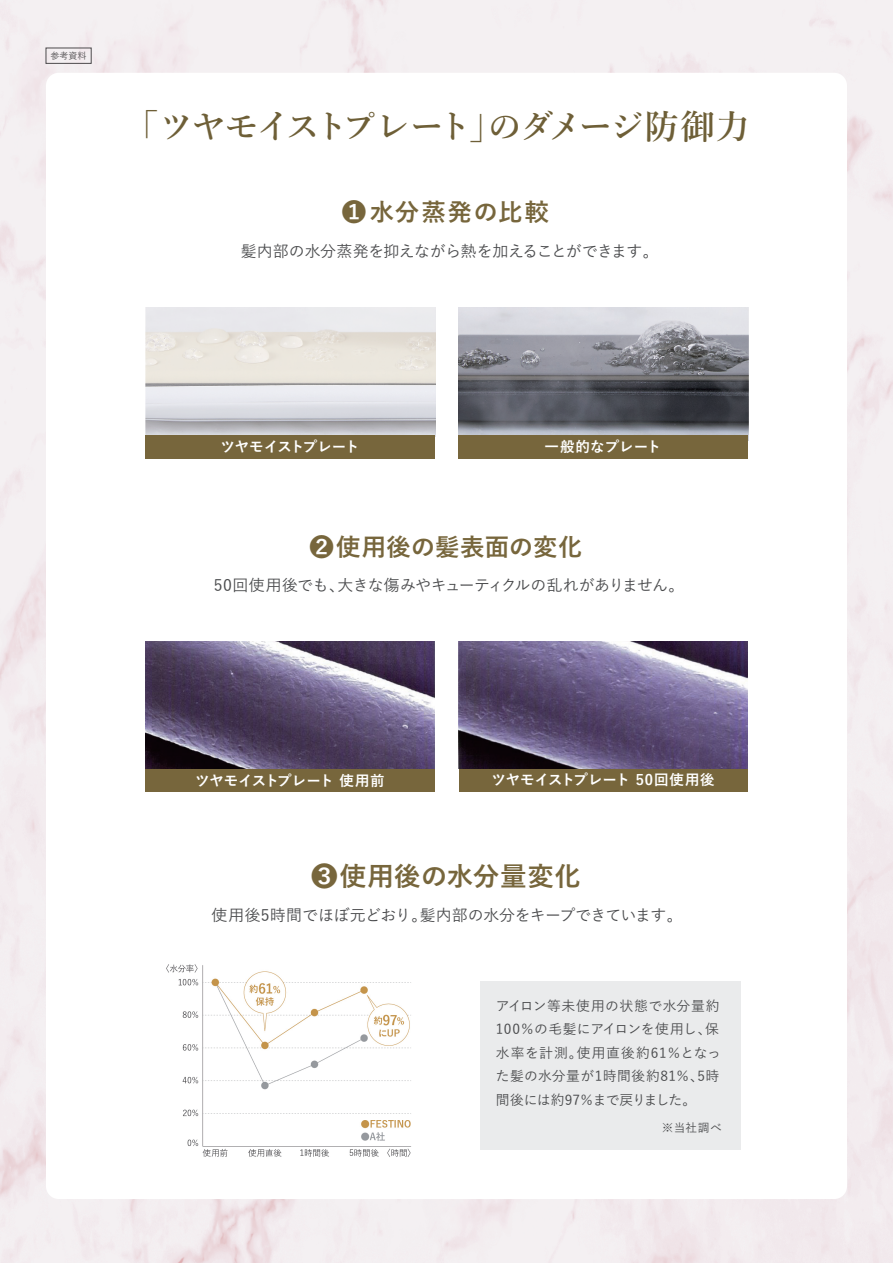
<style>
.page{position:relative;width:893px;height:1263px;background:#fff}
.page>*{position:absolute;margin:0;border:0;box-sizing:border-box;transform-origin:0 0}
.t1{font:600 34.05px "Yu Min";letter-spacing:-.055em;color:#6e5f37}
.t2{font:700 26.55px "Yu Go";letter-spacing:.02em;color:#77663c}
.t3{font:700 24.45px "Yu Go";letter-spacing:.025em;color:#77663c}
.t4{font:700 24.45px "Yu Go";letter-spacing:.065em;color:#77663c}
.t5{font:500 15.9px "Yu Go";letter-spacing:-.025em;color:#4a4b4d}
.t6{font:700 14.55px "Yu Go";color:#fff}
.t7{font:700 14.4px "Yu Go";letter-spacing:.005em;color:#fff}
.t8{font:500 13.8px/23.4px "Yu Go";letter-spacing:.025em;color:#4a4b4d}
.t9{font:500 11.7px "Yu Go";color:#4a4b4d}
.t10{font:500 9px "Yu Go";color:#4c4a4c}
</style>
<div class="page">
<div style="left:145px;top:769px;width:290px;height:23px;background:#77663c"></div>
<img style="left:145px;top:641px;width:290px;height:128px">
<div style="left:459px;top:768px;width:289px;height:24px;background:#77663c"></div>
<img style="left:459px;top:641px;width:289px;height:127px">
<div style="left:480px;top:982px;width:261px;height:168px;background:#eaebec"></div>
<img style="left:166px;top:964px;width:245px;height:193px">
<img style="left:459px;top:308px;width:289px;height:127px">
<div style="left:459px;top:435px;width:289px;height:24px;background:#77663c"></div>
<img style="left:145px;top:308px;width:290px;height:128px">
<div style="left:146px;top:435px;width:289px;height:24px;background:#77663c"></div>
<div style="left:46px;top:48px;width:46px;height:16px;border:1px solid #4c4a4c"></div>
<p class="t10" style="left:50px;top:48px;width:37px">参考資料</p>
<h1 class="t1" style="left:125px;top:107px;width:627px">「ツヤモイストプレート」のダメージ防御力</h1>
<h3 class="t4" style="left:342px;top:199px;width:209px">❶水分蒸発の比較</h3>
<p class="t5" style="left:241px;top:236px;width:419px">髪内部の水分蒸発を抑えながら熱を加えることができます。</p>
<p class="t6" style="left:221px;top:439px;width:141px">ツヤモイストプレート</p>
<p class="t6" style="left:545px;top:439px;width:118px">一般的なプレート</p>
<h3 class="t3" style="left:310px;top:533px;width:275px">❷使用後の髪表面の変化</h3>
<p class="t5" style="left:214px;top:571px;width:472px">50回使用後でも、大きな傷みやキューティクルの乱れがありません。</p>
<p class="t6" style="left:195px;top:772px;width:191px">ツヤモイストプレート 使用前</p>
<p class="t7" style="left:491px;top:772px;width:225px">ツヤモイストプレート 50回使用後</p>
<h2 class="t2" style="left:311px;top:861px;width:271px">❸使用後の水分量変化</h2>
<p class="t5" style="left:212px;top:901px;width:473px">使用後5時間でほぼ元どおり。髪内部の水分をキープできています。</p>
<p class="t8" style="left:496px;top:992px;width:227px">アイロン等未使用の状態で水分量約<br>100％の毛髪にアイロンを使用し、保水率を計測。使用直後約61％となった髪の水分量が1時間後約81％、5時間後には約97％まで戻りました。　</p>
<p class="t9" style="left:662px;top:1117px;width:61px">※当社調べ</p>
</div>
